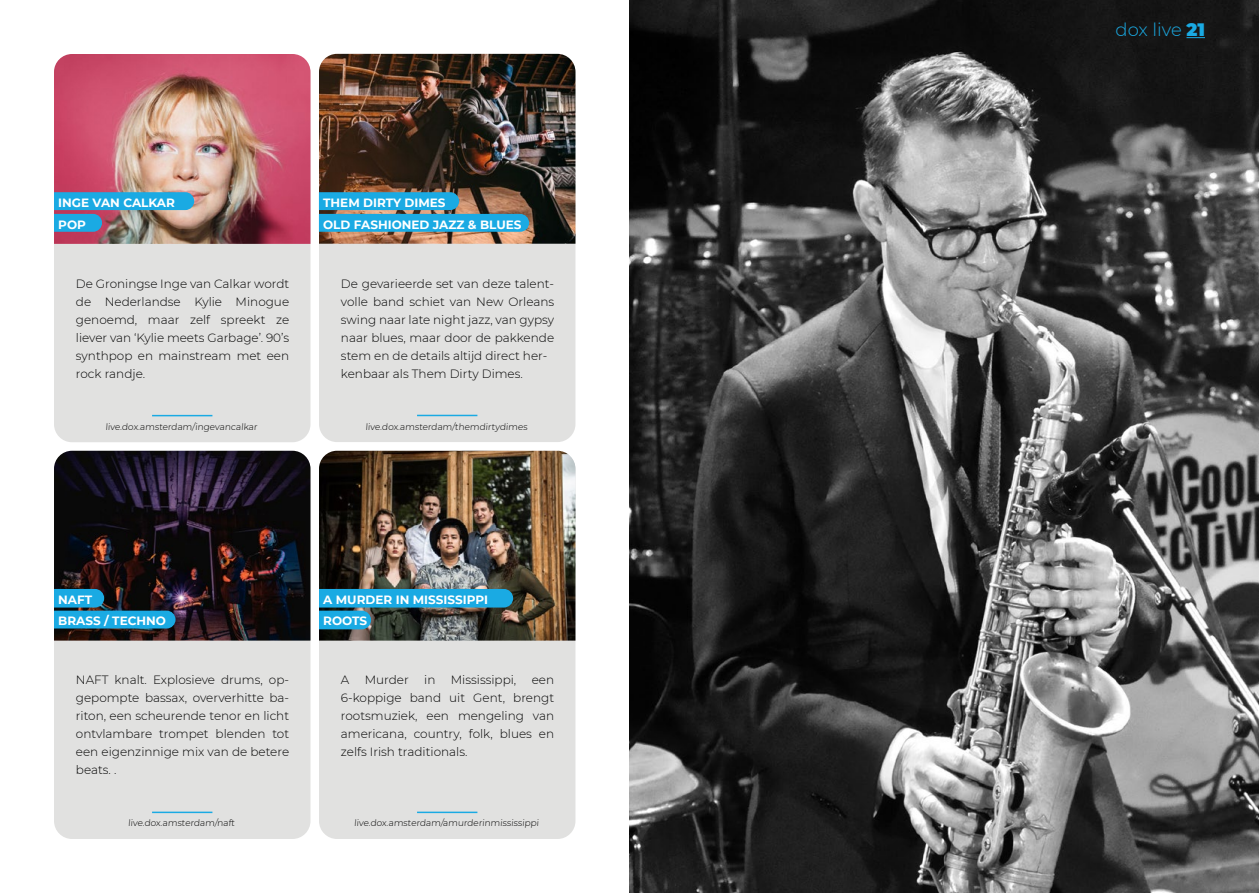
<style>
.page{position:relative;width:1259px;height:893px;background:#fff}
.page>*{position:absolute;margin:0;border:0;box-sizing:border-box;transform-origin:0 0}
.t1{font:300 18px "Montserrat";color:#1aaae3}
.t2{font:300 12px/18px "Montserrat";color:#000;text-align:justify}
.t3{font:700 12px "Montserrat";color:#fff}
.t4{font:300 9px "Montserrat";color:#000}
.s1{font-weight:900}
</style>
<div class="page">
<img style="left:629px;top:0;width:630px;height:893px">
<svg style="left:1186px;top:37px;width:19px;height:1px"></svg>
<div style="left:54px;top:55px;width:256px;height:387px;background:#e1e1e0;border-radius:18px"></div>
<div style="left:54px;top:451px;width:256px;height:388px;background:#e1e1e0;border-radius:18px"></div>
<div style="left:319px;top:55px;width:256px;height:387px;background:#e1e1e0;border-radius:18px"></div>
<div style="left:319px;top:451px;width:256px;height:388px;background:#e1e1e0;border-radius:18px"></div>
<img style="left:54px;top:54px;width:256px;height:190px">
<img style="left:54px;top:451px;width:256px;height:190px">
<img style="left:319px;top:54px;width:256px;height:190px">
<img style="left:319px;top:451px;width:256px;height:190px">
<hr style="left:152px;top:415px;width:60px;height:1px;background:#1aaae3">
<hr style="left:152px;top:812px;width:60px;height:1px;background:#1aaae3">
<hr style="left:417px;top:415px;width:60px;height:1px;background:#1aaae3">
<hr style="left:417px;top:812px;width:60px;height:1px;background:#1aaae3">
<img style="left:54px;top:192px;width:140px;height:40px">
<img style="left:54px;top:589px;width:122px;height:39px">
<img style="left:319px;top:589px;width:194px;height:40px">
<svg style="left:319px;top:192px;width:210px;height:40px;background:#3b9abd"></svg>
<p class="t3" style="left:58px;top:194px;width:118px">INGE VAN CALKAR</p>
<p class="t3" style="left:323px;top:194px;width:124px">THEM DIRTY DIMES</p>
<p class="t3" style="left:58px;top:216px;width:29px">POP</p>
<p class="t3" style="left:323px;top:216px;width:200px">OLD FASHIONED JAZZ &amp; BLUES</p>
<p class="t2" style="left:76px;top:274px;width:215px">De Groningse Inge van Calkar wordt de Nederlandse Kylie Minogue genoemd, maar zelf spreekt ze liever van ‘Kylie meets Garbage’. 90’s synthpop en mainstream met een rock randje.</p>
<p class="t2" style="left:341px;top:274px;width:215px;text-align:left">De gevarieerde set van deze talent&shy;volle band schiet van New Orleans swing naar late night jazz, van gypsy naar blues, maar door de pakkende stem en de details altijd direct her&shy;kenbaar als Them Dirty Dimes.</p>
<p class="t4" style="left:106px;top:420px;width:154px">live.dox.amsterdam/ingevancalkar</p>
<p class="t4" style="left:365px;top:420px;width:164px">live.dox.amsterdam/themdirtydimes</p>
<p class="t3" style="left:58px;top:591px;width:36px">NAFT</p>
<p class="t3" style="left:323px;top:591px;width:166px">A MURDER IN MISSISSIPPI</p>
<p class="t3" style="left:58px;top:612px;width:109px">BRASS / TECHNO</p>
<p class="t3" style="left:323px;top:612px;width:45px">ROOTS</p>
<p class="t2" style="left:76px;top:670px;width:215px">NAFT knalt. Explosieve drums, op&shy;gepompte bassax, oververhitte ba&shy;riton, een scheurende tenor en licht ontvlambare trompet blenden tot een eigenzinnige mix van de betere beats. .</p>
<p class="t4" style="left:128px;top:817px;width:109px">live.dox.amsterdam/naft</p>
<p class="t2" style="left:341px;top:670px;width:10px">A</p>
<p class="t2" style="left:365px;top:670px;width:46px">Murder</p>
<p class="t2" style="left:424px;top:670px;width:13px">in</p>
<p class="t2" style="left:451px;top:670px;width:67px">Mississippi,</p>
<p class="t2" style="left:341px;top:670px;width:215px;text-indent:191px">een 6-koppige band uit Gent, brengt rootsmuziek, een mengeling van americana, country, folk, blues en zelfs Irish traditionals.</p>
<p class="t4" style="left:354px;top:817px;width:187px">live.dox.amsterdam/amurderinmississippi</p>
<h1 class="t1" style="left:1115px;top:18px;width:91px">dox live <span class="s1">21</span></h1>
</div>
